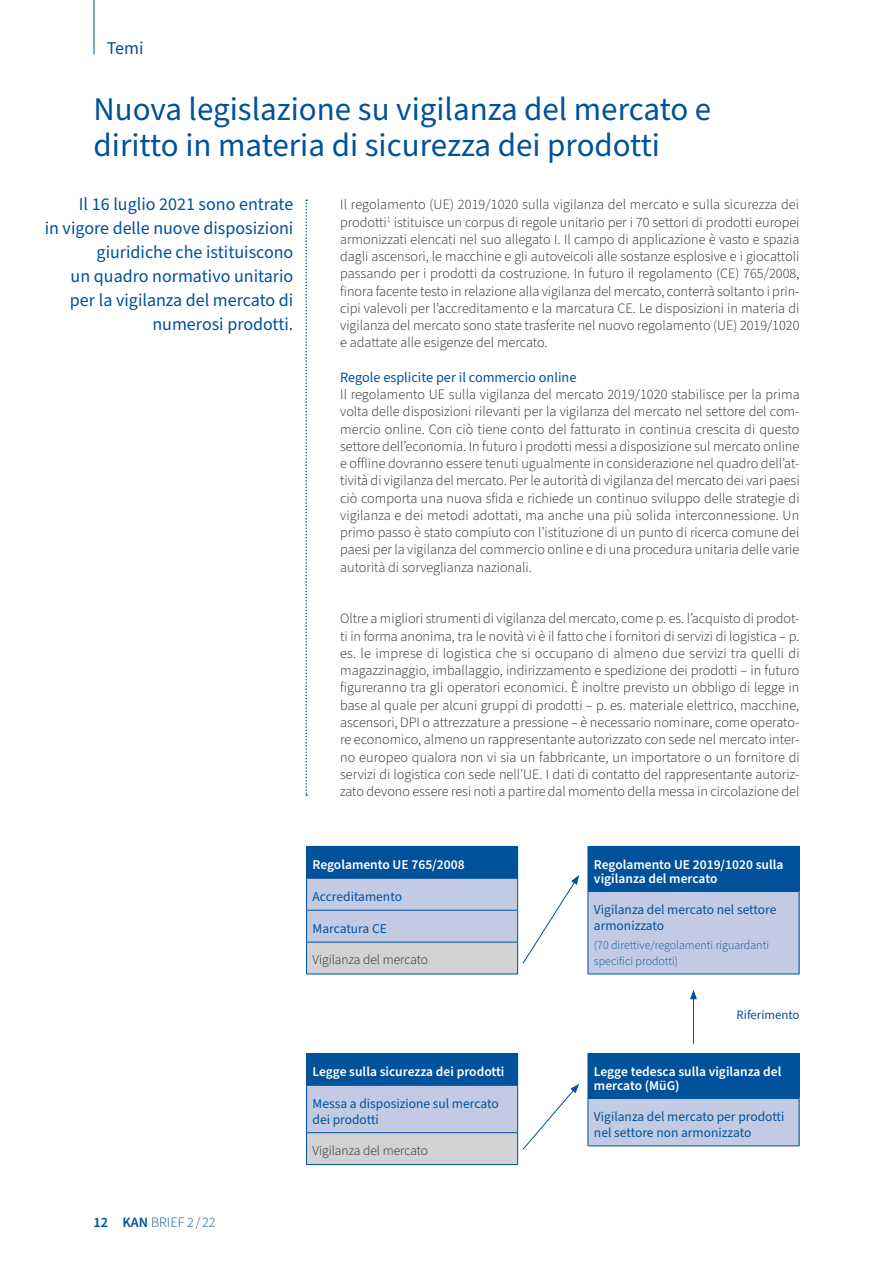
<style>
.page{position:relative;width:893px;height:1263px;background:#fff}
.page>*{position:absolute;margin:0;border:0;box-sizing:border-box;transform-origin:0 0}
.U{font:33px/36px "Source Sans Pro";color:#01519b}
.VS{font:18px/24px "Source Sans Pro";color:#01519b;text-align:right}
.g_I{font:300 14.25px/17.2px "Source Sans Pro";color:#231f20;text-align:justify}
.ZU_2{font:14.25px "Source Sans Pro";color:#01519b}
.t1{font:300 14.25px "Source Sans Pro";color:#01519b}
.T_g{font:13.5px/16.5px "Source Sans Pro";color:#01519b}
.T_g-2{font:600 13.5px/14.2px "Source Sans Pro";color:#fff}
.T_g-3{font:300 13.5px "Source Sans Pro";color:#231f20}
.T_g-4{font:12.75px "Source Sans Pro";color:#01519b}
.T_g-5{font:300 12px/16.5px "Source Sans Pro";color:#01519b}
.s1{font-weight:600}
</style>
<div class="page">
<hr style="left:94px;top:0;width:1px;height:54px;background:#01519b">
<svg style="left:305px;top:199px;width:2px;height:597px"></svg>
<div style="left:307px;top:846px;width:211px;height:32px;background:#01519b"></div>
<div style="left:307px;top:942px;width:211px;height:32px;background:#d1d2d4"></div>
<hr style="left:306px;top:846px;width:212px;height:1px;background:#01519b">
<hr style="left:306px;top:847px;width:1px;height:31px;background:#01519b">
<hr style="left:306px;top:878px;width:212px;height:1px;background:#01519b">
<hr style="left:306px;top:879px;width:1px;height:31px;background:#01519b">
<hr style="left:306px;top:910px;width:1px;height:32px;background:#01519b">
<hr style="left:306px;top:942px;width:1px;height:32px;background:#01519b">
<hr style="left:517px;top:942px;width:1px;height:32px;background:#01519b">
<hr style="left:306px;top:974px;width:212px;height:1px;background:#01519b">
<div style="left:307px;top:1053px;width:211px;height:32px;background:#01519b"></div>
<div style="left:307px;top:1085px;width:211px;height:48px;background:#c3cbe4"></div>
<div style="left:307px;top:1133px;width:211px;height:31px;background:#d1d2d4"></div>
<hr style="left:306px;top:1053px;width:212px;height:1px;background:#01519b">
<hr style="left:306px;top:1054px;width:1px;height:31px;background:#01519b">
<hr style="left:306px;top:1085px;width:212px;height:1px;background:#01519b">
<hr style="left:306px;top:1086px;width:1px;height:46px;background:#01519b">
<hr style="left:517px;top:1086px;width:1px;height:46px;background:#01519b">
<hr style="left:306px;top:1132px;width:212px;height:1px;background:#01519b">
<hr style="left:306px;top:1133px;width:1px;height:31px;background:#01519b">
<hr style="left:517px;top:1133px;width:1px;height:31px;background:#01519b">
<hr style="left:306px;top:1164px;width:212px;height:1px;background:#01519b">
<div style="left:588px;top:846px;width:211px;height:45px;background:#01519b"></div>
<div style="left:588px;top:891px;width:211px;height:83px;background:#c3cbe4"></div>
<hr style="left:799px;top:847px;width:1px;height:44px;background:#01519b">
<hr style="left:588px;top:891px;width:211px;height:1px;background:#01519b">
<hr style="left:588px;top:892px;width:1px;height:81px;background:#01519b">
<hr style="left:799px;top:892px;width:1px;height:81px;background:#01519b">
<hr style="left:588px;top:973px;width:211px;height:1px;background:#01519b">
<div style="left:588px;top:1053px;width:211px;height:45px;background:#01519b"></div>
<div style="left:588px;top:1098px;width:211px;height:48px;background:#c3cbe4"></div>
<hr style="left:799px;top:1054px;width:1px;height:44px;background:#01519b">
<hr style="left:588px;top:1098px;width:211px;height:1px;background:#01519b">
<hr style="left:588px;top:1099px;width:1px;height:46px;background:#01519b">
<hr style="left:799px;top:1099px;width:1px;height:46px;background:#01519b">
<hr style="left:588px;top:1145px;width:211px;height:1px;background:#01519b">
<svg style="left:522px;top:1084px;width:57px;height:66px"></svg>
<svg style="left:307px;top:875px;width:272px;height:89px"></svg>
<hr style="left:693px;top:997px;width:1px;height:47px;background:#01519b">
<svg style="left:690px;top:990px;width:7px;height:9px"></svg>
<p class="VS" style="left:107px;top:37px;width:38px">Temi</p>
<p class="U" style="left:94px;top:92px;width:619px">Nuova legislazione su vigilanza del mercato e diritto in materia di sicurezza dei prodotti</p>
<p class="VS" style="left:45px;top:193px;width:250px">Il 16 luglio 2021 sono entrate<br>in vigore delle nuove disposizioni giuridiche che istituiscono<br>un quadro normativo unitario per la vigilanza del mercato di numerosi prodotti.</p>
<p class="g_I" style="left:340px;top:196px;width:461px">Il regolamento (UE) 2019/1020 sulla vigilanza del mercato e sulla sicurezza dei prodotti<sup>1</sup> istituisce un corpus di regole unitario per i 70 settori di prodotti europei armonizzati elencati nel suo allegato I. Il campo di applicazione è vasto e spazia dagli ascensori, le macchine e gli autoveicoli alle sostanze esplosive e i giocattoli passando per i prodotti da costruzione. In futuro il regolamento (CE) 765/2008, finora facente testo in relazione alla vigilanza del mercato, conterrà soltanto i prin&shy;cipi valevoli per l’accreditamento e la marcatura CE. Le disposizioni in materia di vigilanza del mercato sono state trasferite nel nuovo regolamento (UE) 2019/1020 e adattate alle esigenze del mercato.</p>
<p class="ZU_2" style="left:340px;top:368px;width:238px">Regole esplicite per il commercio online</p>
<p class="g_I" style="left:340px;top:386px;width:461px">Il regolamento UE sulla vigilanza del mercato 2019/1020 stabilisce per la prima volta delle disposizioni rilevanti per la vigilanza del mercato nel settore del com&shy;mercio online. Con ciò tiene conto del fatturato in continua crescita di questo settore dell’economia. In futuro i prodotti messi a disposizione sul mercato online e offline dovranno essere tenuti ugualmente in considerazione nel quadro dell’at&shy;tività di vigilanza del mercato. Per le autorità di vigilanza del mercato dei vari paesi ciò comporta una nuova sfida e richiede un continuo sviluppo delle strategie di vigilanza e dei metodi adottati, ma anche una più solida interconnessione. Un primo passo è stato compiuto con l’istituzione di un punto di ricerca comune dei paesi per la vigilanza del commercio online e di una procedura unitaria delle varie autorità di sorveglianza nazionali.</p>
<p class="g_I" style="left:340px;top:610px;width:461px">Oltre a migliori strumenti di vigilanza del mercato, come p. es. l’acquisto di prodot&shy;ti in forma anonima, tra le novità vi è il fatto che i fornitori di servizi di logistica – p. es. le imprese di logistica che si occupano di almeno due servizi tra quelli di magazzinaggio, imballaggio, indirizzamento e spedizione dei prodotti – in futuro figureranno tra gli operatori economici. È inoltre previsto un obbligo di legge in base al quale per alcuni gruppi di prodotti – p. es. materiale elettrico, macchine, ascensori, DPI o attrezzature a pressione – è necessario nominare, come operato&shy;re economico, almeno un rappresentante autorizzato con sede nel mercato inter&shy;no europeo qualora non vi sia un fabbricante, un importatore o un fornitore di servizi di logistica con sede nell’UE. I dati di contatto del rappresentante autoriz&shy;zato devono essere resi noti a partire dal momento della messa in circolazione del</p>
<p class="t1" style="left:94px;top:1213px;width:124px"><span class="s1">12 KAN</span> BRIEF 2 / 22</p>
<p class="T_g-2" style="left:313px;top:857px;width:154px">Regolamento UE 765/2008</p>
<p class="T_g" style="left:313px;top:888px;width:91px">Accreditamento</p>
<p class="T_g" style="left:313px;top:920px;width:76px">Marcatura CE</p>
<p class="T_g-3" style="left:313px;top:951px;width:117px">Vigilanza del mercato</p>
<p class="T_g-2" style="left:313px;top:1064px;width:193px">Legge sulla sicurezza dei prodotti</p>
<p class="T_g" style="left:313px;top:1095px;width:188px">Messa a disposizione sul mercato dei prodotti</p>
<p class="T_g-3" style="left:313px;top:1141px;width:117px">Vigilanza del mercato</p>
<p class="T_g-2" style="left:594px;top:857px;width:191px">Regolamento UE 2019/1020 sulla vigilanza del mercato</p>
<p class="T_g" style="left:594px;top:901px;width:184px">Vigilanza del mercato nel settore armonizzato</p>
<p class="T_g-5" style="left:594px;top:937px;width:177px">(70 direttive/regolamenti riguardanti specifici prodotti)</p>
<p class="T_g-4" style="left:737px;top:1006px;width:64px">Riferimento</p>
<p class="T_g-2" style="left:594px;top:1064px;width:189px">Legge tedesca sulla vigilanza del mercato (MüG)</p>
<p class="T_g" style="left:594px;top:1108px;width:192px">Vigilanza del mercato per prodotti nel settore non armonizzato</p>
</div>
